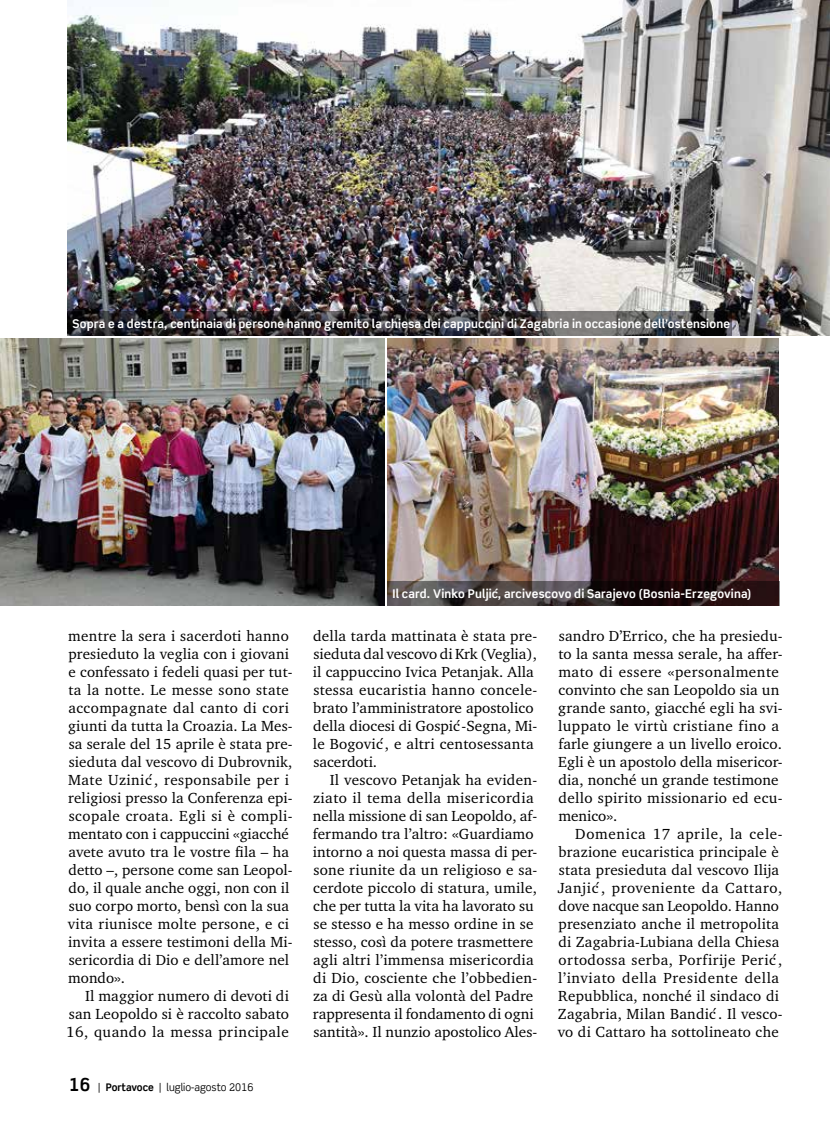
<style>
.page{position:relative;width:830px;height:1123px;background:#fff}
.page>*{position:absolute;margin:0;border:0;box-sizing:border-box;transform-origin:0 0}
.t1{font:15px/18px "Charter ITC Std";letter-spacing:.015em;color:#000}
.t2{font:700 12px "Scene Std";letter-spacing:.015em;color:#fff}
.t3{font:10.5px "Scene Std";color:#000;scale:.95 1}
.s1{font-weight:700;font-size:18px}
.s2{font-weight:700}
</style>
<div class="page">
<img style="left:67px;top:0;width:762px;height:335px">
<img style="left:387px;top:338px;width:391px;height:243px">
<img style="left:0;top:338px;width:384px;height:267px">
<svg style="left:67px;top:311px;width:664px;height:24px;background:#3a373a"></svg>
<svg style="left:387px;top:581px;width:392px;height:24px;background:#392e2f"></svg>
<p class="t2" style="left:73px;top:316px;width:658px">Sopra e a destra, centinaia di persone hanno gremito la chiesa dei cappuccini di Zagabria in occasione dell’ostensione</p>
<p class="t1" style="left:68px;top:627px;width:226px">mentre la sera i sacerdoti hanno presieduto la veglia con i giovani e confessato i fedeli quasi per tut&shy;ta la notte. Le messe sono state accompagnate dal canto di cori giunti da tutta la Croazia. La Mes&shy;sa serale del 15 aprile è stata pre&shy;sieduta dal vescovo di Dubrovnik,<br>Mate Uzinic´, responsabile per i religiosi presso la Conferenza epi&shy;scopale croata. Egli si è compli&shy;mentato con i cappuccini «giacché avete avuto tra le vostre fila – ha detto –, persone come san Leopol&shy;do, il quale anche oggi, non con il suo corpo morto, bensì con la sua vita riunisce molte persone, e ci invita a essere testimoni della Mi&shy;sericordia di Dio e dell’amore nel mondo».</p>
<p class="t1" style="left:66px;top:987px;width:224px;text-align:justify;text-indent:19px">Il maggior numero di devoti di san Leopoldo si è raccolto sabato 16, quando la messa principale</p>
<p class="t3" style="left:69px;top:1080px;width:195px"><span class="s1">16</span> | <span class="s2">Portavoce</span> | luglio-agosto 2016</p>
<p class="t2" style="left:392px;top:586px;width:360px">Il card. Vinko Puljic´, arcivescovo di Sarajevo (Bosnia-Erzegovina)</p>
<p class="t1" style="left:312px;top:627px;width:226px">della tarda mattinata è stata pre&shy;sieduta dal vescovo di Krk (Veglia), il cappuccino Ivica Petanjak. Alla stessa eucaristia hanno concele&shy;brato l’amministratore apostolico della diocesi di Gospic´-Segna, Mi&shy;le Bogovic´, e altri centosessanta sacerdoti.</p>
<p class="t1" style="left:313px;top:771px;width:226px;text-indent:17px">Il vescovo Petanjak ha eviden&shy;ziato il tema della misericordia nella missione di san Leopoldo, af&shy;fermando tra l’altro: «Guardiamo intorno a noi questa massa di per&shy;sone riunite da un religioso e sa&shy;cerdote piccolo di statura, umile, che per tutta la vita ha lavorato su se stesso e ha messo ordine in se stesso, così da potere trasmettere agli altri l’immensa misericordia di Dio, cosciente che l’obbedien&shy;za di Gesù alla volontà del Padre rappresenta il fondamento di ogni santità». Il nunzio apostolico Ales-</p>
<p class="t1" style="left:558px;top:627px;width:226px">sandro D’Errico, che ha presiedu&shy;to la santa messa serale, ha affer&shy;mato di essere «personalmente convinto che san Leopoldo sia un grande santo, giacché egli ha svi&shy;luppato le virtù cristiane fino a farle giungere a un livello eroico.<br>Egli è un apostolo della misericor&shy;dia, nonché un grande testimone dello spirito missionario ed ecu&shy;menico».</p>
<p class="t1" style="left:557px;top:825px;width:226px;text-indent:18px">Domenica 17 aprile, la cele&shy;brazione eucaristica principale è stata presieduta dal vescovo Ilija Janjic´, proveniente da Cattaro, dove nacque san Leopoldo. Hanno presenziato anche il metropolita di Zagabria-Lubiana della Chiesa ortodossa serba, Porfirije Peric´, l’inviato della Presidente della Repubblica, nonché il sindaco di Zagabria, Milan Bandic´. Il vesco&shy;vo di Cattaro ha sottolineato che</p>
</div>
